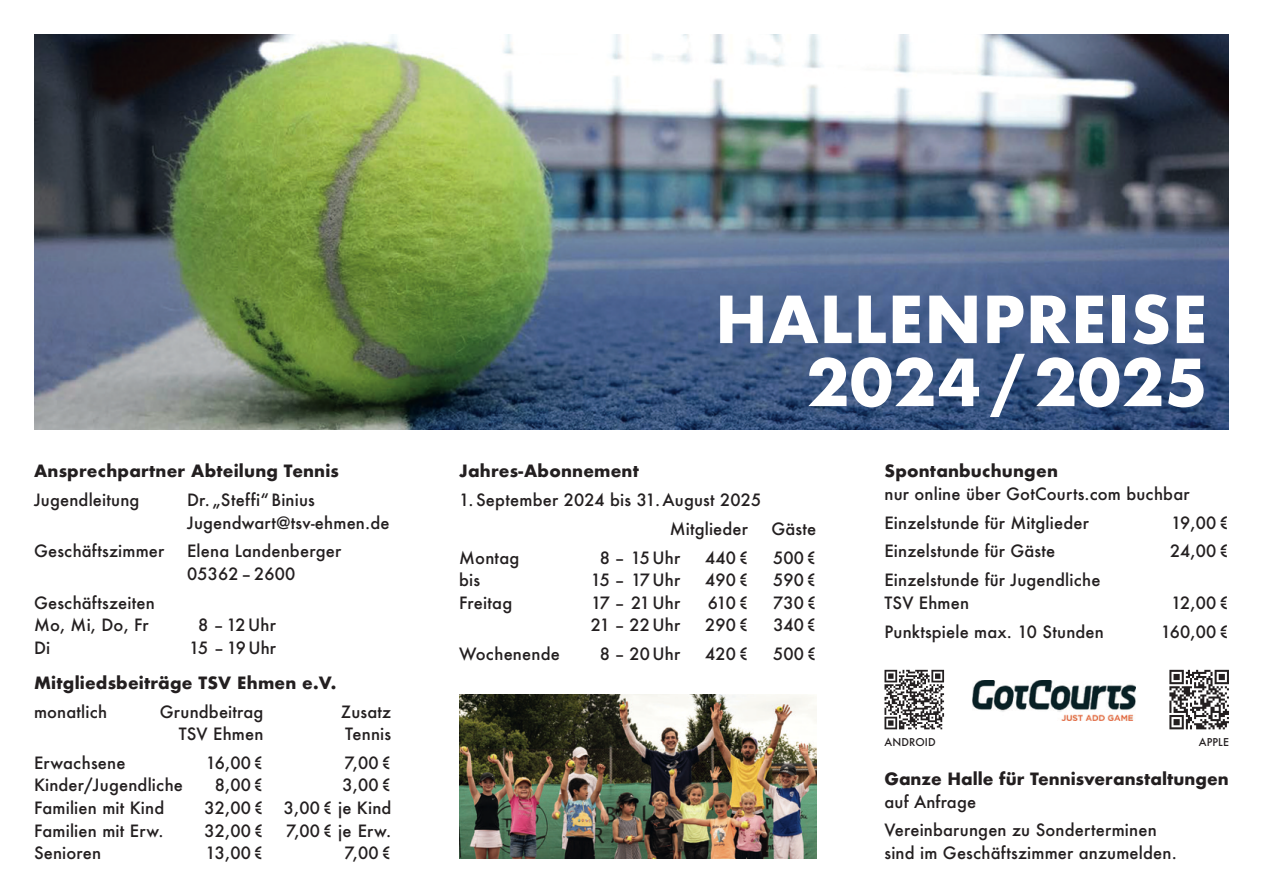
<style>
.page{position:relative;width:1263px;height:893px;background:#fff}
.page>*{position:absolute;margin:0;border:0;box-sizing:border-box;transform-origin:0 0}
.t1{font:700 63px/63px "Futura";letter-spacing:.01em;color:#fff;text-align:right}
.t2{font:500 16.5px/22.5px "Futura";letter-spacing:.01em;color:#231f20}
.t3{font:700 16.5px "Futura";letter-spacing:.01em;color:#231f20}
.t4{font:500 10.5px "Futura";letter-spacing:.01em;color:#231f20}
</style>
<div class="page">
<img style="left:34px;top:34px;width:1195px;height:395px">
<img style="left:459px;top:694px;width:357px;height:165px">
<svg style="left:884px;top:670px;width:60px;height:59px"></svg>
<svg style="left:1169px;top:670px;width:60px;height:59px"></svg>
<img style="left:973px;top:680px;width:162px;height:41px">
<p class="t3" style="left:34px;top:460px;width:306px">Ansprechpartner Abteilung Tennis</p>
<p class="t2" style="left:34px;top:488px;width:107px">Jugendleitung</p>
<p class="t2" style="left:187px;top:488px;width:204px">Dr. „Steffi“ Binius<br>Jugendwart@tsv-ehmen.de</p>
<p class="t2" style="left:34px;top:540px;width:132px">Geschäftszimmer</p>
<p class="t2" style="left:187px;top:540px;width:156px">Elena Landenberger<br>05362 – 2600</p>
<p class="t2" style="left:34px;top:591px;width:122px">Geschäftszeiten<br>Mo, Mi, Do, Fr</p>
<p class="t2" style="left:198px;top:614px;width:79px">8 – 12 Uhr</p>
<p class="t2" style="left:34px;top:636px;width:18px">Di</p>
<p class="t2" style="left:189px;top:636px;width:88px">15 – 19 Uhr</p>
<p class="t3" style="left:34px;top:672px;width:304px">Mitgliedsbeiträge TSV Ehmen e.V.</p>
<p class="t2" style="left:34px;top:700px;width:75px">monatlich</p>
<p class="t2" style="left:160px;top:700px;width:105px">Grundbeitrag</p>
<p class="t2" style="left:341px;top:700px;width:52px">Zusatz</p>
<p class="t2" style="left:179px;top:722px;width:86px">TSV Ehmen</p>
<p class="t2" style="left:345px;top:722px;width:48px">Tennis</p>
<p class="t2" style="left:34px;top:751px;width:93px">Erwachsene</p>
<p class="t2" style="left:206px;top:751px;width:59px">16,00 €</p>
<p class="t2" style="left:345px;top:751px;width:48px">7,00 €</p>
<p class="t2" style="left:34px;top:774px;width:151px">Kinder/Jugendliche</p>
<p class="t2" style="left:215px;top:774px;width:50px">8,00 €</p>
<p class="t2" style="left:342px;top:774px;width:50px">3,00 €</p>
<p class="t2" style="left:34px;top:796px;width:132px">Familien mit Kind</p>
<p class="t2" style="left:205px;top:796px;width:188px">32,00 € 3,00 € je Kind</p>
<p class="t2" style="left:34px;top:819px;width:131px">Familien mit Erw.</p>
<p class="t2" style="left:204px;top:819px;width:61px">32,00 €</p>
<p class="t2" style="left:286px;top:819px;width:107px">7,00 € je Erw.</p>
<p class="t2" style="left:34px;top:841px;width:69px">Senioren</p>
<p class="t2" style="left:206px;top:841px;width:59px">13,00 €</p>
<p class="t2" style="left:345px;top:841px;width:48px">7,00 €</p>
<h1 class="t1" style="left:715px;top:287px;width:494px">HALLENPREISE<br>2024 / 2025</h1>
<p class="t3" style="left:459px;top:460px;width:181px">Jahres-Abonnement</p>
<p class="t2" style="left:670px;top:485px;width:93px;line-height:28.8px;text-indent:-210px">1. September 2024 bis 31. August 2025<br>Mitglieder</p>
<p class="t2" style="left:771px;top:517px;width:46px">Gäste</p>
<p class="t2" style="left:459px;top:546px;width:62px">Montag</p>
<p class="t2" style="left:600px;top:546px;width:82px">8 – 15 Uhr</p>
<p class="t2" style="left:705px;top:546px;width:45px">440 €</p>
<p class="t2" style="left:773px;top:546px;width:45px">500 €</p>
<p class="t2" style="left:459px;top:569px;width:23px">bis</p>
<p class="t2" style="left:591px;top:569px;width:91px">15 – 17 Uhr</p>
<p class="t2" style="left:705px;top:569px;width:45px">490 €</p>
<p class="t2" style="left:773px;top:569px;width:45px">590 €</p>
<p class="t2" style="left:459px;top:591px;width:54px">Freitag</p>
<p class="t2" style="left:591px;top:591px;width:91px">17 – 21 Uhr</p>
<p class="t2" style="left:708px;top:591px;width:42px">610 €</p>
<p class="t2" style="left:773px;top:591px;width:45px">730 €</p>
<p class="t2" style="left:591px;top:614px;width:91px">21 – 22 Uhr</p>
<p class="t2" style="left:705px;top:614px;width:45px">290 €</p>
<p class="t2" style="left:773px;top:614px;width:45px">340 €</p>
<p class="t2" style="left:459px;top:643px;width:102px">Wochenende</p>
<p class="t2" style="left:600px;top:643px;width:82px">8 – 20 Uhr</p>
<p class="t2" style="left:705px;top:643px;width:45px">420 €</p>
<p class="t2" style="left:773px;top:643px;width:45px">500 €</p>
<p class="t3" style="left:884px;top:460px;width:175px">Spontanbuchungen</p>
<p class="t2" style="left:884px;top:479px;width:307px;line-height:28.8px">nur online über GotCourts.com buchbar<br>Einzelstunde für Mitglieder</p>
<p class="t2" style="left:1171px;top:511px;width:59px">19,00 €</p>
<p class="t2" style="left:884px;top:540px;width:172px">Einzelstunde für Gäste</p>
<p class="t2" style="left:1170px;top:540px;width:60px">24,00 €</p>
<p class="t2" style="left:884px;top:569px;width:218px">Einzelstunde für Jugendliche<br>TSV Ehmen</p>
<p class="t2" style="left:1171px;top:591px;width:59px">12,00 €</p>
<p class="t2" style="left:884px;top:620px;width:221px">Punktspiele max. 10 Stunden</p>
<p class="t2" style="left:1161px;top:620px;width:69px">160,00 €</p>
<p class="t4" style="left:884px;top:735px;width:53px">ANDROID</p>
<p class="t4" style="left:1199px;top:735px;width:32px">APPLE</p>
<p class="t3" style="left:884px;top:768px;width:346px">Ganze Halle für Tennisveranstaltungen</p>
<p class="t2" style="left:884px;top:787px;width:274px;line-height:28.8px">auf Anfrage<br>Vereinbarungen zu Sonderterminen</p>
<p class="t2" style="left:884px;top:841px;width:294px">sind im Geschäftszimmer anzumelden.</p>
</div>
